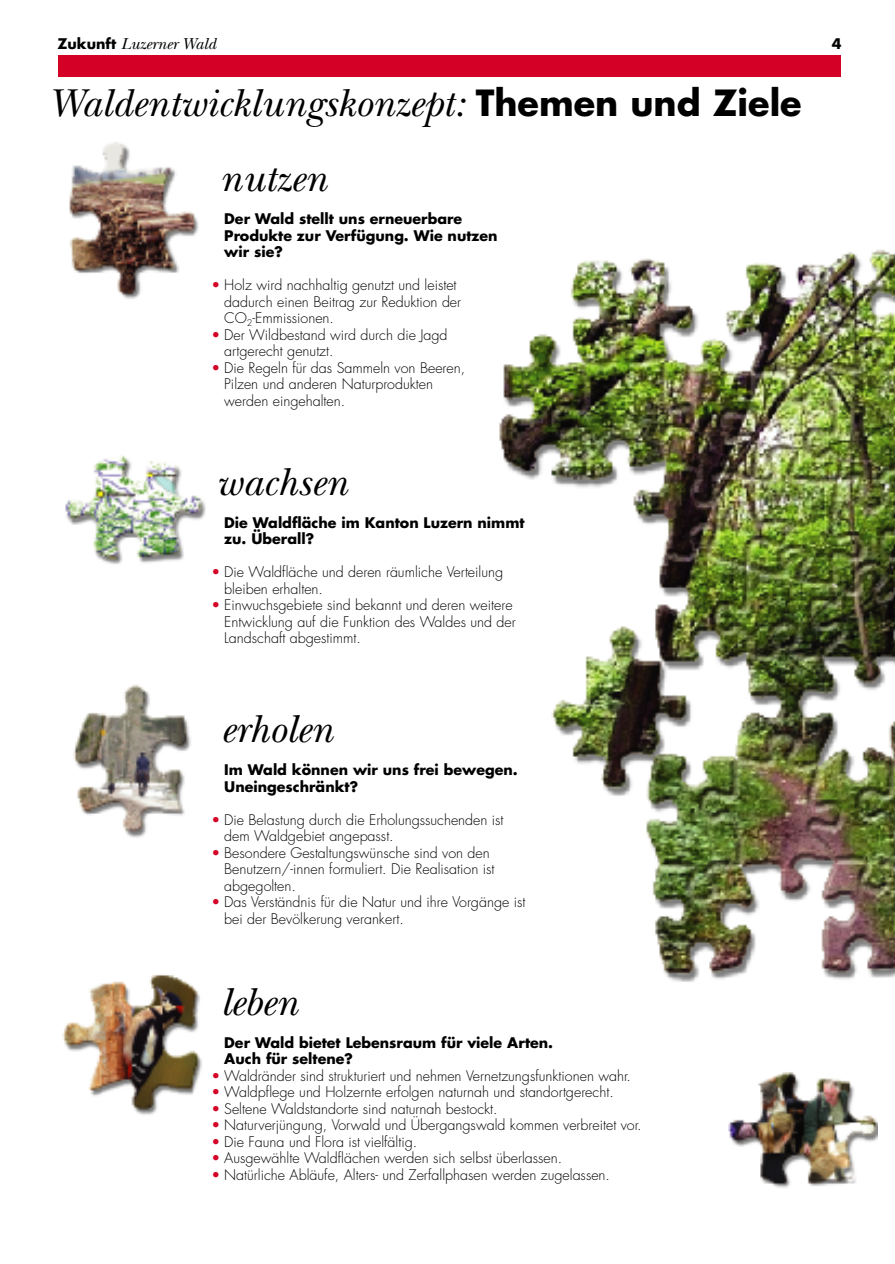
<style>
.page{position:relative;width:895px;height:1264px;background:#fff}
.page>*{position:absolute;margin:0;border:0;box-sizing:border-box;transform-origin:0 0}
.t1{font:italic 40.5px "New Baskerville";color:#000}
.t2{font:italic 16.5px "New Baskerville";color:#000}
.t3{font:300 14.25px/16.5px "Futura";color:#000}
.t4{font:700 14.25px/16.5px "Futura";color:#000}
.s1{font-family:"Futura";font-weight:700;font-style:normal;font-size:14.25px}
.s2{font-family:"Futura";font-weight:700;font-style:normal;font-size:35.1px}
.s3{color:#d40026}
</style>
<div class="page">
<img style="left:499px;top:249px;width:395px;height:733px">
<img style="left:69px;top:142px;width:130px;height:157px">
<div style="left:59px;top:56px;width:782px;height:21px;background:#d40026"></div>
<img style="left:65px;top:455px;width:141px;height:109px">
<img style="left:73px;top:684px;width:118px;height:154px">
<img style="left:62px;top:974px;width:140px;height:141px">
<img style="left:728px;top:1072px;width:149px;height:116px">
<p class="t2" style="left:57px;top:38px;width:160px"><span class="s1">Zukunft</span> Luzerner Wald</p>
<p class="t4" style="left:831px;top:37px;width:11px">4</p>
<h1 class="t1" style="left:48px;top:89px;width:755px">Waldentwicklungskonzept: <span class="s2">Themen und Ziele</span></h1>
<h1 class="t1" style="left:219px;top:164px;width:109px">nutzen</h1>
<p class="t4" style="left:224px;top:212px;width:275px">Der Wald stellt uns erneuerbare<br>Produkte zur Verfügung. Wie nutzen wir sie?</p>
<p class="t3" style="left:224px;top:278px;width:238px;text-indent:-13px"><span class="s3">•</span> Holz wird nachhaltig genutzt und leistet dadurch einen Beitrag zur Reduktion der<br>CO<sub>2</sub>-Emmissionen.</p>
<p class="t3" style="left:224px;top:328px;width:225px;text-indent:-13px"><span class="s3">•</span> Der Wildbestand wird durch die Jagd artgerecht genutzt.</p>
<p class="t3" style="left:224px;top:361px;width:242px;text-indent:-13px"><span class="s3">•</span> Die Regeln für das Sammeln von Beeren,<br>Pilzen und anderen Naturprodukten werden eingehalten.</p>
<h1 class="t1" style="left:216px;top:468px;width:133px">wachsen</h1>
<p class="t4" style="left:224px;top:516px;width:302px">Die Waldfläche im Kanton Luzern nimmt zu. Überall?</p>
<p class="t3" style="left:224px;top:565px;width:280px;text-indent:-13px"><span class="s3">•</span> Die Waldfläche und deren räumliche Verteilung bleiben erhalten.</p>
<p class="t3" style="left:224px;top:598px;width:293px;text-indent:-13px"><span class="s3">•</span> Einwuchsgebiete sind bekannt und deren weitere<br>Entwicklung auf die Funktion des Waldes und der<br>Landschaft abgestimmt.</p>
<h1 class="t1" style="left:221px;top:715px;width:113px">erholen</h1>
<p class="t4" style="left:224px;top:763px;width:295px">Im Wald können wir uns frei bewegen.<br>Uneingeschränkt?</p>
<p class="t3" style="left:224px;top:813px;width:281px;text-indent:-13px"><span class="s3">•</span> Die Belastung durch die Erholungssuchenden ist dem Waldgebiet angepasst.</p>
<p class="t3" style="left:224px;top:846px;width:271px;text-indent:-13px"><span class="s3">•</span> Besondere Gestaltungswünsche sind von den<br>Benutzern/-innen formuliert. Die Realisation ist abgegolten.</p>
<p class="t3" style="left:224px;top:895px;width:303px;text-indent:-13px"><span class="s3">•</span> Das Verständnis für die Natur und ihre Vorgänge ist bei der Bevölkerung verankert.</p>
<h1 class="t1" style="left:220px;top:987px;width:79px">leben</h1>
<p class="t4" style="left:224px;top:1036px;width:330px">Der Wald bietet Lebensraum für viele Arten.<br>Auch für seltene?</p>
<p class="t3" style="left:211px;top:1069px;width:421px"><span class="s3">•</span> Waldränder sind strukturiert und nehmen Vernetzungsfunktionen wahr.</p>
<p class="t3" style="left:211px;top:1085px;width:404px"><span class="s3">•</span> Waldpflege und Holzernte erfolgen naturnah und standortgerecht.</p>
<p class="t3" style="left:211px;top:1102px;width:288px"><span class="s3">•</span> Seltene Waldstandorte sind naturnah bestockt.</p>
<p class="t3" style="left:211px;top:1118px;width:432px"><span class="s3">•</span> Naturverjüngung, Vorwald und Übergangswald kommen verbreitet vor.</p>
<p class="t3" style="left:211px;top:1135px;width:207px"><span class="s3">•</span> Die Fauna und Flora ist vielfältig.</p>
<p class="t3" style="left:211px;top:1151px;width:352px"><span class="s3">•</span> Ausgewählte Waldflächen werden sich selbst überlassen.</p>
<p class="t3" style="left:211px;top:1168px;width:400px"><span class="s3">•</span> Natürliche Abläufe, Alters- und Zerfallphasen werden zugelassen.</p>
</div>
